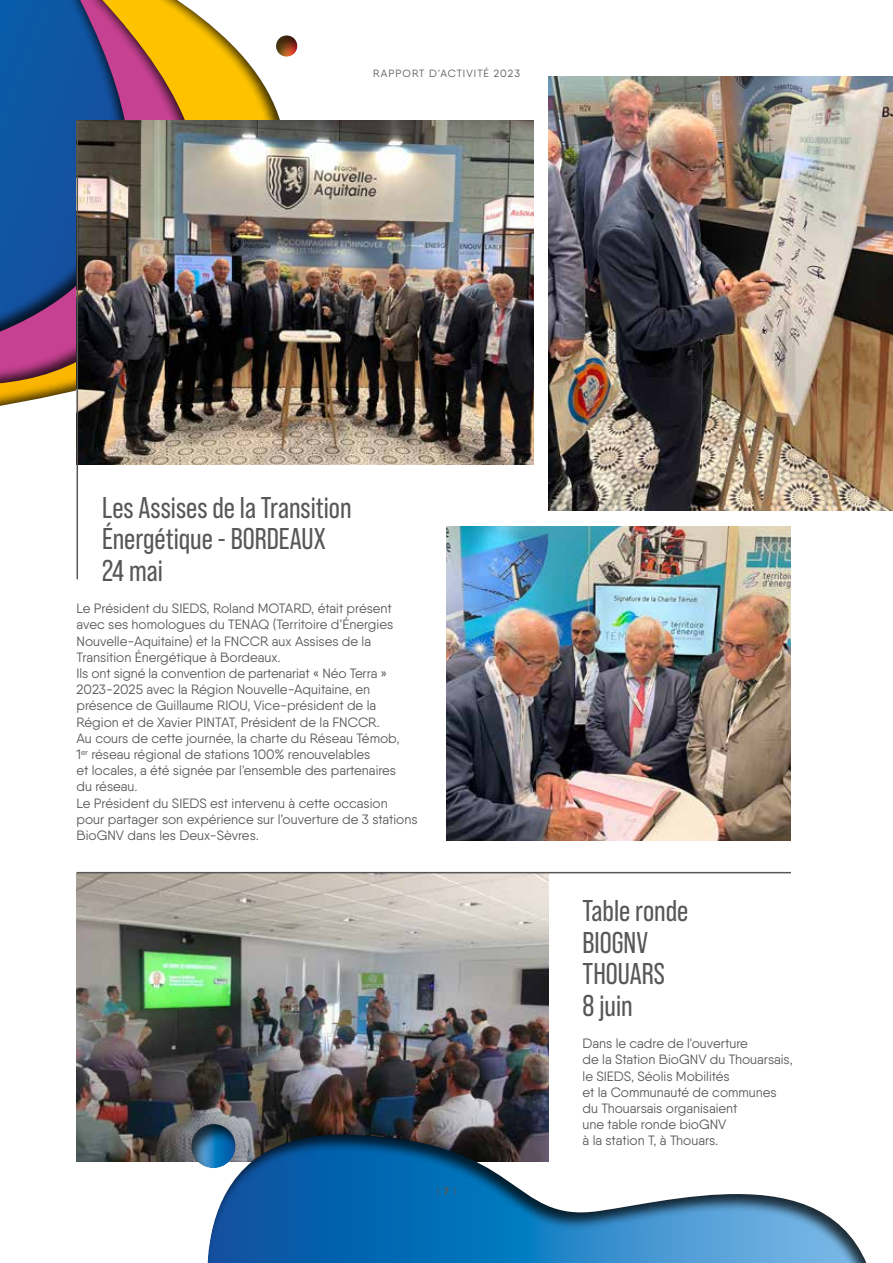
<style>
.page{position:relative;width:893px;height:1263px;background:#fff}
.page>*{position:absolute;margin:0;border:0;box-sizing:border-box;transform-origin:0 0}
.t1{font:30px/31.5px "Bebas Neue Pro";color:#575756}
.t2{font:13.5px/16.2px "Qanelas";color:#575756}
.t3{font:10.5px "Qanelas";letter-spacing:.1em;color:#575756}
.s1{font-weight:700}
</style>
<div class="page">
<svg style="left:76px;top:0;width:189px;height:875px"></svg>
<svg style="left:0;top:0;width:165px;height:572px"></svg>
<img style="left:77px;top:873px;width:472px;height:288px">
<div style="left:205px;top:1132px;width:675px;height:131px;background:#000;opacity:.75"></div>
<div style="left:191px;top:1122px;width:47px;height:46px;background:#000;opacity:.75"></div>
<div style="left:275px;top:33px;width:25px;height:24px;background:#000;opacity:.75"></div>
<img style="left:78px;top:120px;width:456px;height:345px">
<img style="left:446px;top:526px;width:345px;height:314px">
<img style="left:549px;top:77px;width:344px;height:433px">
<hr style="left:77px;top:120px;width:1px;height:459px;background:#575756">
<hr style="left:77px;top:872px;width:714px;height:1px;background:#575756">
<p class="t3" style="left:373px;top:66px;width:148px">RAPPORT D’ACTIVITÉ 2023</p>
<p class="t1" style="left:102px;top:491px;width:251px">Les Assises de la Transition<br>Énergétique - BORDEAUX</p>
<p class="t1" style="left:102px;top:554px;width:62px">24 mai</p>
<p class="t2" style="left:77px;top:600px;width:318px">Le Président du SIEDS, Roland MOTARD, était présent avec ses homologues du TENAQ (Territoire d’Énergies Nouvelle-Aquitaine) et la FNCCR aux Assises de la Transition Énergétique à Bordeaux.</p>
<p class="t2" style="left:77px;top:665px;width:312px">Ils ont signé la convention de partenariat « Néo Terra » 2023-2025 avec la Région Nouvelle-Aquitaine, en présence de Guillaume RIOU, Vice-président de la Région et de Xavier PINTAT, Président de la FNCCR.</p>
<p class="t2" style="left:77px;top:730px;width:324px">Au cours de cette journée, la charte du Réseau Témob, 1<sup>er</sup> réseau régional de stations 100% renouvelables<br>et locales, a été signée par l’ensemble des partenaires du réseau.</p>
<p class="t2" style="left:77px;top:795px;width:343px">Le Président du SIEDS est intervenu à cette occasion pour partager son expérience sur l’ouverture de 3 stations<br>BioGNV dans les Deux-Sèvres.</p>
<p class="t3" style="left:437px;top:1185px;width:21px">I <span class="s1">7</span> I</p>
<p class="t1" style="left:583px;top:895px;width:107px">Table ronde</p>
<p class="t1" style="left:583px;top:926px;width:67px">BIOGNV</p>
<p class="t1" style="left:583px;top:958px;width:84px">THOUARS</p>
<p class="t1" style="left:583px;top:989px;width:52px">8 juin</p>
<p class="t2" style="left:583px;top:1035px;width:167px">Dans le cadre de l'ouverture</p>
<p class="t2" style="left:583px;top:1051px;width:212px">de la Station BioGNV du Thouarsais, le SIEDS, Séolis Mobilités</p>
<p class="t2" style="left:583px;top:1084px;width:196px">et la Communauté de communes</p>
<p class="t2" style="left:583px;top:1100px;width:156px">du Thouarsais organisaient</p>
<p class="t2" style="left:583px;top:1116px;width:145px">une table ronde bioGNV</p>
<p class="t2" style="left:583px;top:1132px;width:137px">à la station T, à Thouars.</p>
</div>
